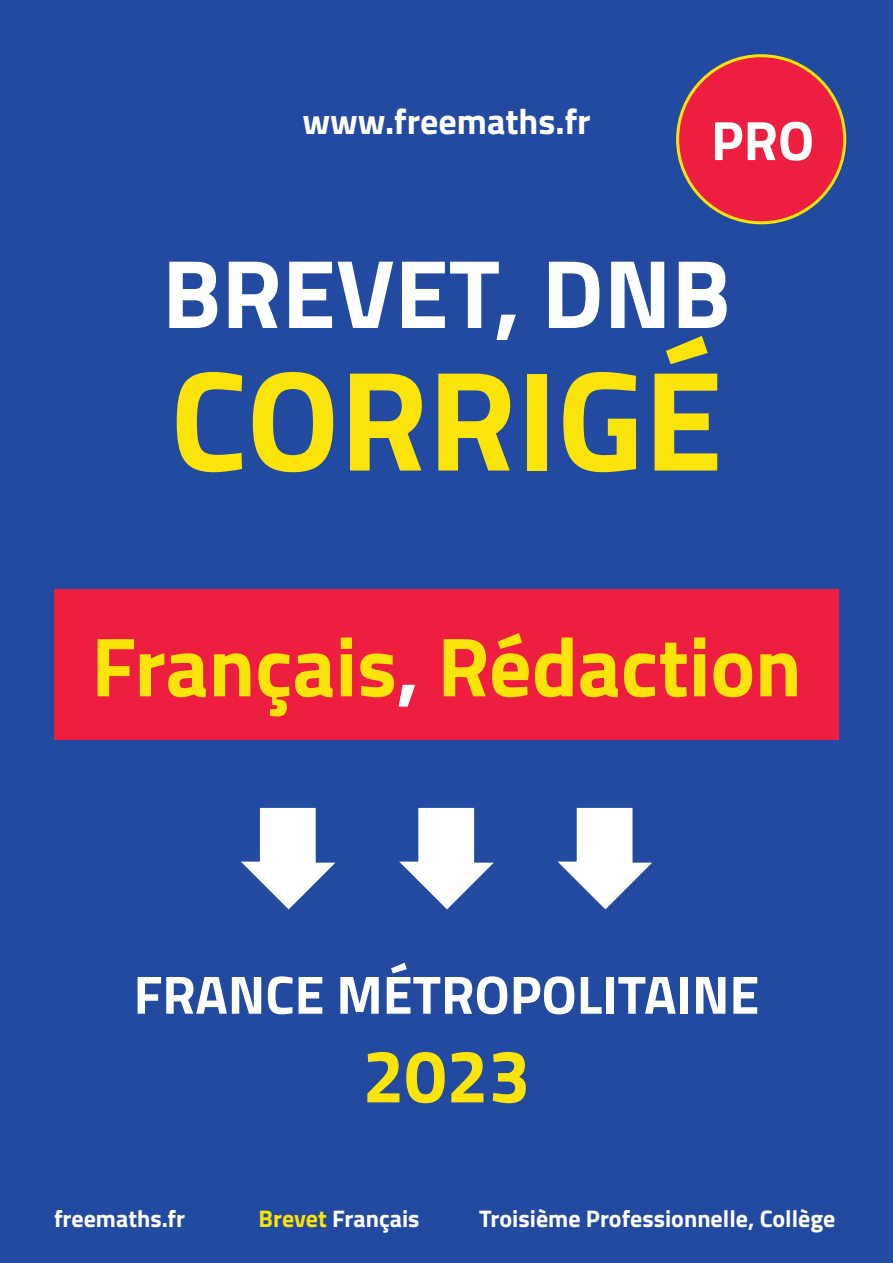
<style>
.page{position:relative;width:893px;height:1263px;background:#214aa0}
.page>*{position:absolute;margin:0;border:0;box-sizing:border-box;transform-origin:0 0}
.t1{font:700 142.5px "Titillium";color:#fbe30c}
.t2{font:700 97.5px "Titillium";color:#fff}
.t3{font:700 84px "Titillium";color:#fbe30c}
.t4{font:700 75px "Titillium";color:#fbe30c}
.t5{font:700 55.5px "Titillium";color:#fff}
.t6{font:700 54px "Titillium";color:#fff}
.t7{font:700 36px "Titillium";color:#fff}
.t8{font:700 24px "Titillium";color:#fff}
.s1{color:#fff}
.s2{color:#fbe30c}
</style>
<div class="page">
<svg style="left:241px;top:808px;width:94px;height:101px"></svg>
<svg style="left:399px;top:808px;width:95px;height:101px"></svg>
<svg style="left:558px;top:808px;width:94px;height:101px"></svg>
<div style="left:678px;top:56px;width:167px;height:167px;background:#ed1e40;border-radius:50%"></div>
<div style="left:54px;top:589px;width:785px;height:151px;background:#ed1e40"></div>
<h3 class="t7" style="left:302px;top:94px;width:290px">www.freemaths.fr</h3>
<h3 class="t5" style="left:711px;top:98px;width:105px">PRO</h3>
<h2 class="t2" style="left:162px;top:219px;width:570px">BREVET, DNB</h2>
<h1 class="t1" style="left:170px;top:312px;width:554px">CORRIGÉ</h1>
<h3 class="t3" style="left:91px;top:603px;width:712px">Français<span class="s1">,</span> Rédaction</h3>
<p class="t6" style="left:134px;top:953px;width:627px">FRANCE MÉTROPOLITAINE</p>
<h3 class="t4" style="left:362px;top:1019px;width:169px">2023</h3>
<p class="t8" style="left:54px;top:1200px;width:133px">freemaths.fr</p>
<p class="t8" style="left:259px;top:1200px;width:162px"><span class="s2">Brevet</span> Français</p>
<p class="t8" style="left:479px;top:1200px;width:358px">Troisième Professionnelle, Collège</p>
</div>
